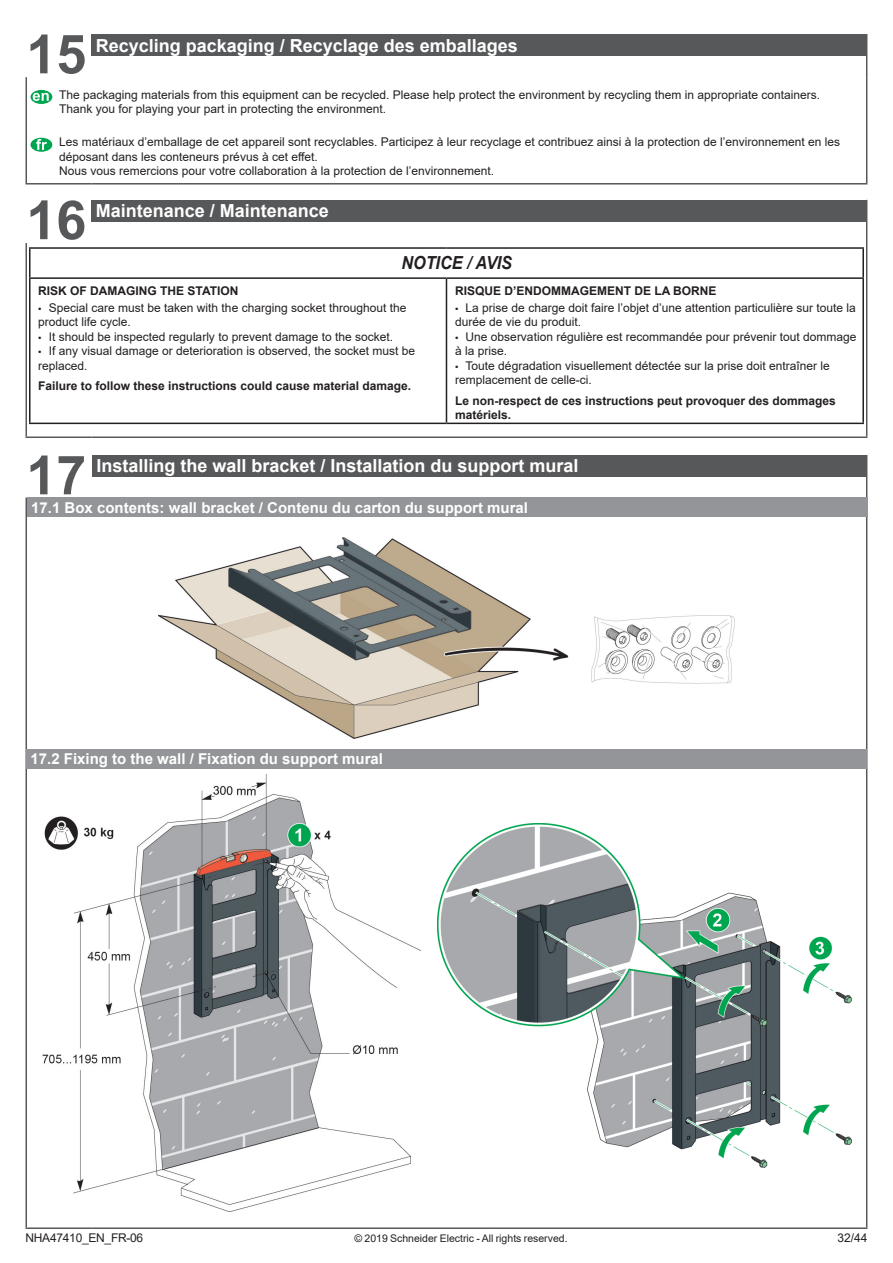
<style>
.page{position:relative;width:893px;height:1263px;background:#fff}
.page>*{position:absolute;margin:0;border:0;box-sizing:border-box;transform-origin:0 0}
.t1{font:700 54px "Arial";color:#57585a}
._1_titre__12__Blanc{font:700 18px "Arial";color:#fff}
._3_ours{font:italic 700 18px "Arial";color:#231f20;scale:.9 1}
._1_titre__10__Blanc{font:700 15px "Arial";color:#fff}
._1_titre__10__Blanc-2{font:12px/14.4px "Arial";color:#231f20}
._2text7gras{font:700 12px/14.4px "Arial";color:#231f20}
._1_titre__10__Blanc-3{font:12px "Arial";letter-spacing:-.02em;color:#231f20}
.t2{font:10.5px "Arial";color:#231f20}
.s1{font-family:"Myriad Pro"}
</style>
<div class="page">
<div style="left:91px;top:34px;width:776px;height:22px;background:#57585a"></div>
<hr style="left:866px;top:77px;width:1px;height:106px;background:#57585a">
<svg style="left:866px;top:56px;width:1px;height:21px"></svg>
<hr style="left:26px;top:77px;width:1px;height:106px;background:#57585a">
<hr style="left:26px;top:183px;width:65px;height:2px;background:#57585a">
<hr style="left:91px;top:183px;width:776px;height:2px;background:#57585a">
<svg style="left:31px;top:90px;width:21px;height:14px"></svg>
<svg style="left:33px;top:93px;width:16px;height:8px"></svg>
<div style="left:31px;top:138px;width:21px;height:14px;background:#00a54f;border-radius:50%"></div>
<svg style="left:36px;top:139px;width:11px;height:11px"></svg>
<div style="left:91px;top:200px;width:776px;height:22px;background:#57585a"></div>
<hr style="left:866px;top:243px;width:1px;height:193px;background:#57585a">
<svg style="left:866px;top:222px;width:1px;height:21px"></svg>
<hr style="left:26px;top:243px;width:1px;height:193px;background:#57585a">
<hr style="left:26px;top:436px;width:65px;height:2px;background:#57585a">
<hr style="left:91px;top:436px;width:776px;height:2px;background:#57585a">
<hr style="left:862px;top:249px;width:2px;height:28px;background:#231f20">
<hr style="left:29px;top:247px;width:417px;height:2px;background:#231f20">
<hr style="left:29px;top:249px;width:2px;height:28px;background:#231f20">
<hr style="left:446px;top:247px;width:418px;height:2px;background:#231f20">
<hr style="left:29px;top:277px;width:417px;height:2px;background:#231f20">
<hr style="left:29px;top:279px;width:2px;height:144px;background:#231f20">
<hr style="left:446px;top:277px;width:418px;height:2px;background:#231f20">
<hr style="left:446px;top:279px;width:1px;height:144px;background:#231f20">
<hr style="left:862px;top:279px;width:2px;height:144px;background:#231f20">
<hr style="left:29px;top:423px;width:417px;height:1px;background:#231f20">
<hr style="left:446px;top:423px;width:418px;height:1px;background:#231f20">
<div style="left:92px;top:455px;width:775px;height:21px;background:#57585a"></div>
<hr style="left:866px;top:497px;width:1px;height:252px;background:#57585a">
<hr style="left:866px;top:749px;width:1px;height:478px;background:#57585a">
<hr style="left:26px;top:497px;width:1px;height:252px;background:#57585a">
<hr style="left:26px;top:749px;width:1px;height:478px;background:#57585a">
<svg style="left:866px;top:476px;width:1px;height:21px"></svg>
<hr style="left:26px;top:1227px;width:66px;height:2px;background:#57585a">
<hr style="left:92px;top:1227px;width:402px;height:2px;background:#57585a">
<hr style="left:494px;top:1227px;width:373px;height:2px;background:#57585a">
<div style="left:27px;top:497px;width:840px;height:20px;background:#939598"></div>
<img style="left:158px;top:537px;width:577px;height:201px">
<div style="left:26px;top:749px;width:841px;height:19px;background:#939598"></div>
<img style="left:42px;top:774px;width:379px;height:437px">
<img style="left:437px;top:823px;width:414px;height:345px">
<p class="t1" style="left:26px;top:16px;width:62px">15</p>
<p class="_1_titre__12__Blanc" style="left:96px;top:33px;width:424px">Recycling packaging / Recyclage des emballages</p>
<p class="_1_titre__10__Blanc-2" style="left:59px;top:87px;width:762px">The packaging materials from this equipment can be recycled. Please help protect the environment by recycling them in appropriate containers.<br>Thank you for playing your part in protecting the environment.</p>
<p class="_1_titre__10__Blanc-2" style="left:59px;top:135px;width:782px">Les matériaux d’emballage de cet appareil sont recyclables. Participez à leur recyclage et contribuez ainsi à la protection de l’environnement en les déposant dans les conteneurs prévus à cet effet.</p>
<p class="_1_titre__10__Blanc-2" style="left:59px;top:164px;width:436px">Nous vous remercions pour votre collaboration à la protection de l’environnement.</p>
<p class="t1" style="left:26px;top:182px;width:62px">16</p>
<p class="_1_titre__12__Blanc" style="left:96px;top:198px;width:235px">Maintenance / Maintenance</p>
<p class="_3_ours" style="left:401px;top:251px;width:125px">NOTICE / AVIS</p>
<p class="_2text7gras" style="left:38px;top:284px;width:202px">RISK OF DAMAGING THE STATION</p>
<p class="_1_titre__10__Blanc-2" style="left:38px;top:300px;width:370px"><span class="s1">•</span> Special care must be taken with the charging socket throughout the product life cycle.</p>
<p class="_1_titre__10__Blanc-2" style="left:38px;top:329px;width:356px"><span class="s1">•</span> It should be inspected regularly to prevent damage to the socket.</p>
<p class="_1_titre__10__Blanc-2" style="left:38px;top:344px;width:378px"><span class="s1">•</span> If any visual damage or deterioration is observed, the socket must be replaced.</p>
<p class="_2text7gras" style="left:38px;top:379px;width:374px">Failure to follow these instructions could cause material damage.</p>
<p class="_2text7gras" style="left:455px;top:284px;width:263px">RISQUE D’ENDOMMAGEMENT DE LA BORNE</p>
<p class="_1_titre__10__Blanc-2" style="left:455px;top:300px;width:402px"><span class="s1">•</span> La prise de charge doit faire l’objet d’une attention particulière sur toute la durée de vie du produit.</p>
<p class="_1_titre__10__Blanc-2" style="left:455px;top:329px;width:403px"><span class="s1">•</span> Une observation régulière est recommandée pour prévenir tout dommage à la prise.</p>
<p class="_1_titre__10__Blanc-2" style="left:455px;top:358px;width:376px"><span class="s1">•</span> Toute dégradation visuellement détectée sur la prise doit entraîner le remplacement de celle-ci.</p>
<p class="_2text7gras" style="left:455px;top:393px;width:382px">Le non-respect de ces instructions peut provoquer des dommages matériels.</p>
<p class="t1" style="left:26px;top:437px;width:62px">17</p>
<p class="_1_titre__12__Blanc" style="left:96px;top:453px;width:484px">Installing the wall bracket / Installation du support mural</p>
<p class="_1_titre__10__Blanc" style="left:31px;top:497px;width:498px">17.1 Box contents: wall bracket / Contenu du carton du support mural</p>
<p class="_1_titre__10__Blanc" style="left:31px;top:748px;width:354px">17.2 Fixing to the wall / Fixation du support mural</p>
<p class="_1_titre__10__Blanc-3" style="left:26px;top:1229px;width:119px">NHA47410_EN_FR-06</p>
<p class="t2" style="left:354px;top:1231px;width:215px">© 2019 Schneider Electric - All rights reserved.</p>
<p class="_1_titre__10__Blanc-2" style="left:837px;top:1230px;width:32px">32/44</p>
</div>
